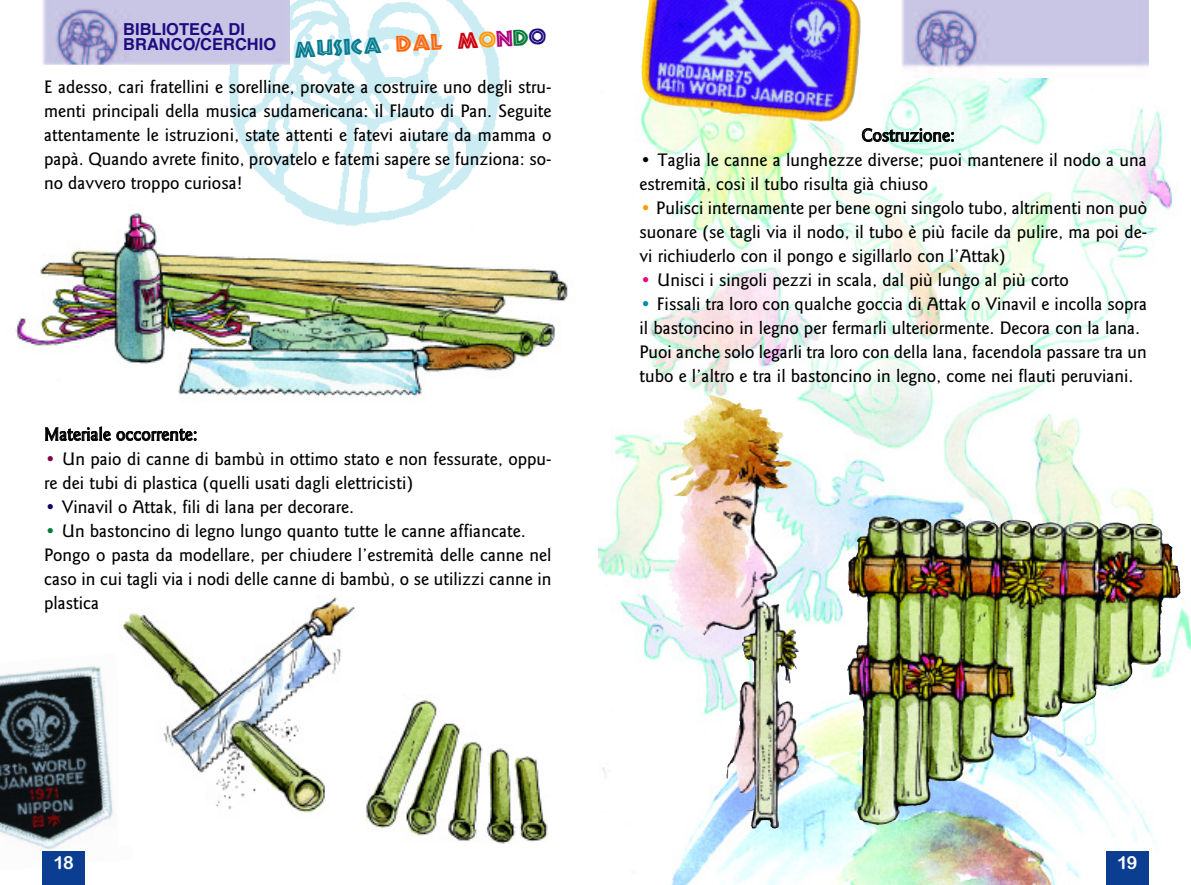
<style>
.page{position:relative;width:1191px;height:885px;background:#fff}
.page>*{position:absolute;margin:0;border:0;box-sizing:border-box;transform-origin:0 0}
.t1{font:21px "Tribeca";color:#047a8e}
.t2{font:500 18.75px/24px "Goudy Sans";color:#000}
.t3{font:18px "Arial Rounded MT Bold";color:#fff}
.t4{font:700 16.5px/15px "Helvetica";color:#1f0b81}
.s1{color:#ff6609}
.s2{color:#cc000f}
.s3{color:#ff9906}
.s4{color:#ad037e}
.s5{color:#017a33}
.s6{color:#1f0b81}
.s7{color:#810146}
.s8{color:#100167}
.s9{color:#ef047e}
.s10{color:#008cad}
</style>
<div class="page">
<img style="left:598px;top:19px;width:593px;height:865px">
<img style="left:741px;top:407px;width:51px;height:217px">
<img style="left:15px;top:204px;width:553px;height:194px">
<img style="left:641px;top:0;width:220px;height:122px">
<img style="left:0;top:666px;width:113px;height:205px">
<img style="left:220px;top:0;width:284px;height:229px">
<div style="left:1106px;top:850px;width:42px;height:34px;background:#0b3d91"></div>
<img style="left:43px;top:0;width:246px;height:65px">
<img style="left:901px;top:0;width:247px;height:78px">
<div style="left:43px;top:850px;width:42px;height:34px;background:#0b3d91"></div>
<img style="left:119px;top:597px;width:429px;height:247px">
<p class="t4" style="left:123px;top:23px;width:155px">BIBLIOTECA DI<br>BRANCO/CERCHIO</p>
<p class="t2" style="left:44px;top:75px;width:509px;text-align:justify">E adesso, cari fratellini e sorelline, provate a costruire uno degli stru&shy;menti principali della musica sudamericana: il Flauto di Pan. Seguite attentamente le istruzioni, state attenti e fatevi aiutare da mamma o papà. Quando avrete finito, provatelo e fatemi sapere se funziona: so&shy;no davvero troppo curiosa!</p>
<p class="t1" style="left:293px;top:38px;width:254px;rotate:-3deg">Musica <span class="s1">dal</span> <span class="s2">m</span><span class="s3">o</span><span class="s4">n</span><span class="s5">d</span><span class="s6">o</span></p>
<p class="t2" style="left:44px;top:422px;width:155px">Materiale occorrente:</p>
<p class="t2" style="left:44px;top:446px;width:509px"><span class="s7">•</span> Un paio di canne di bambù in ottimo stato e non fessurate, oppu&shy;re dei tubi di plastica (quelli usati dagli elettricisti)</p>
<p class="t2" style="left:44px;top:494px;width:312px"><span class="s8">•</span> Vinavil o Attak, fili di lana per decorare.</p>
<p class="t2" style="left:44px;top:518px;width:509px"><span class="s5">•</span> Un bastoncino di legno lungo quanto tutte le canne affiancate.<br>Pongo o pasta da modellare, per chiudere l’estremità delle canne nel caso in cui tagli via i nodi delle canne di bambù, o se utilizzi canne in plastica</p>
<p class="t2" style="left:861px;top:123px;width:95px">Costruzione:</p>
<p class="t2" style="left:639px;top:147px;width:509px">• Taglia le canne a lunghezze diverse; puoi mantenere il nodo a una estremità, così il tubo risulta già chiuso</p>
<p class="t2" style="left:639px;top:195px;width:509px;text-align:justify"><span class="s3">•</span> Pulisci internamente per bene ogni singolo tubo, altrimenti non può suonare (se tagli via il nodo, il tubo è più facile da pulire, ma poi de&shy;vi richiuderlo con il pongo e sigillarlo con l’Attak)</p>
<p class="t2" style="left:639px;top:267px;width:431px"><span class="s9">•</span> Unisci i singoli pezzi in scala, dal più lungo al più corto</p>
<p class="t2" style="left:639px;top:291px;width:509px"><span class="s10">•</span> Fissali tra loro con qualche goccia di Attak o Vinavil e incolla sopra il bastoncino in legno per fermarli ulteriormente. Decora con la lana.<br>Puoi anche solo legarli tra loro con della lana, facendola passare tra un tubo e l’altro e tra il bastoncino in legno, come nei flauti peruviani.</p>
<p class="t3" style="left:54px;top:851px;width:22px">18</p>
<p class="t3" style="left:1117px;top:851px;width:22px">19</p>
</div>
